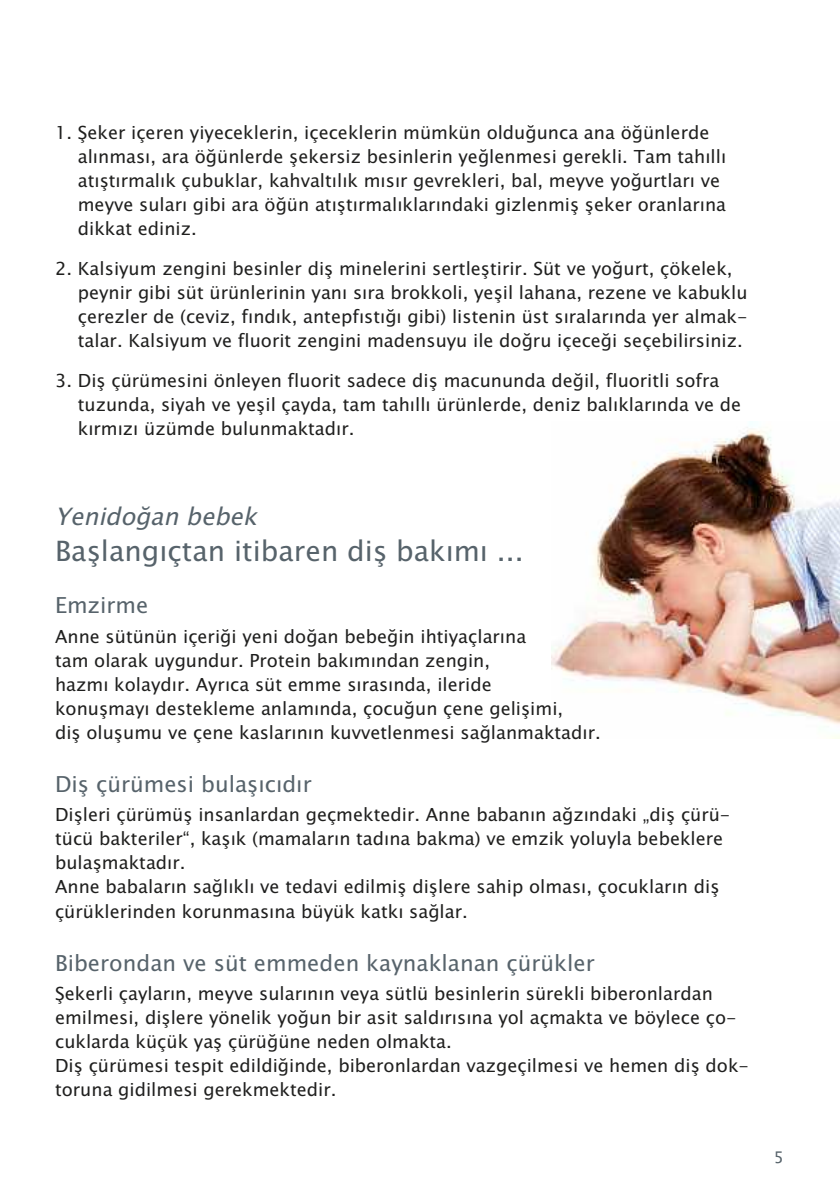
<style>
.page{position:relative;width:840px;height:1191px;background:#fff}
.page>*{position:absolute;margin:0;border:0;box-sizing:border-box;transform-origin:0 0}
.t1{font:28px "Lucida Sans Unicode";color:#57636b}
.t2{font:italic 24px "Lucida Sans Unicode";color:#57636b}
.t3{font:22px "Lucida Sans Unicode";color:#57636b}
.t4{font:18px/24px "Lucida Sans Unicode";color:#1f1f1e}
.t5{font:16px "Lucida Sans Unicode";color:#57636b}
</style>
<div class="page">
<img style="left:551px;top:421px;width:288px;height:317px">
<p class="t4" style="left:78px;top:121px;width:649px;text-indent:-23px">1. Şeker içeren yiyeceklerin, içeceklerin mümkün olduğunca ana öğünlerde alınması, ara öğünlerde şekersiz besinlerin yeğlenmesi gerekli. Tam tahıllı atıştırmalık çubuklar, kahvaltılık mısır gevrekleri, bal, meyve yoğurtları ve meyve suları gibi ara öğün atıştırmalıklarındaki gizlenmiş şeker oranlarına dikkat ediniz.</p>
<p class="t4" style="left:78px;top:257px;width:671px;text-indent:-23px">2. Kalsiyum zengini besinler diş minelerini sertleştirir. Süt ve yoğurt, çökelek, peynir gibi süt ürünlerinin yanı sıra brokkoli, yeşil lahana, rezene ve kabuklu çerezler de (ceviz, fındık, antepfıstığı gibi) listenin üst sıralarında yer almak&shy;talar. Kalsiyum ve fluorit zengini madensuyu ile doğru içeceği seçebilirsiniz.</p>
<p class="t4" style="left:78px;top:369px;width:664px;text-indent:-23px">3. Diş çürümesini önleyen fluorit sadece diş macununda değil, fluoritli sofra tuzunda, siyah ve yeşil çayda, tam tahıllı ürünlerde, deniz balıklarında ve de kırmızı üzümde bulunmaktadır.</p>
<h2 class="t2" style="left:55px;top:503px;width:211px">Yenidoğan bebek</h2>
<h1 class="t1" style="left:55px;top:535px;width:469px">Başlangıçtan itibaren diş bakımı ...</h1>
<p class="t3" style="left:55px;top:592px;width:95px">Emzirme</p>
<p class="t4" style="left:55px;top:624px;width:547px">Anne sütünün içeriği yeni doğan bebeğin ihtiyaçlarına<br>tam olarak uygundur. Protein bakımından zengin,<br>hazmı kolaydır. Ayrıca süt emme sırasında, ileride<br>konuşmayı destekleme anlamında, çocuğun çene gelişimi,<br>diş oluşumu ve çene kaslarının kuvvetlenmesi sağlanmaktadır.</p>
<p class="t3" style="left:55px;top:771px;width:258px">Diş çürümesi bulaşıcıdır</p>
<p class="t4" style="left:55px;top:803px;width:676px">Dişleri çürümüş insanlardan geçmektedir. Anne babanın ağzındaki „diş çürü&shy;tücü bakteriler“, kaşık (mamaların tadına bakma) ve emzik yoluyla bebeklere bulaşmaktadır.<br>Anne babaların sağlıklı ve tedavi edilmiş dişlere sahip olması, çocukların diş çürüklerinden korunmasına büyük katkı sağlar.</p>
<p class="t3" style="left:55px;top:950px;width:541px">Biberondan ve süt emmeden kaynaklanan çürükler</p>
<p class="t4" style="left:55px;top:982px;width:695px">Şekerli çayların, meyve sularının veya sütlü besinlerin sürekli biberonlardan emilmesi, dişlere yönelik yoğun bir asit saldırısına yol açmakta ve böylece ço&shy;cuklarda küçük yaş çürüğüne neden olmakta.<br>Diş çürümesi tespit edildiğinde, biberonlardan vazgeçilmesi ve hemen diş dok&shy;toruna gidilmesi gerekmektedir.</p>
<p class="t5" style="left:773px;top:1147px;width:12px">5</p>
</div>
